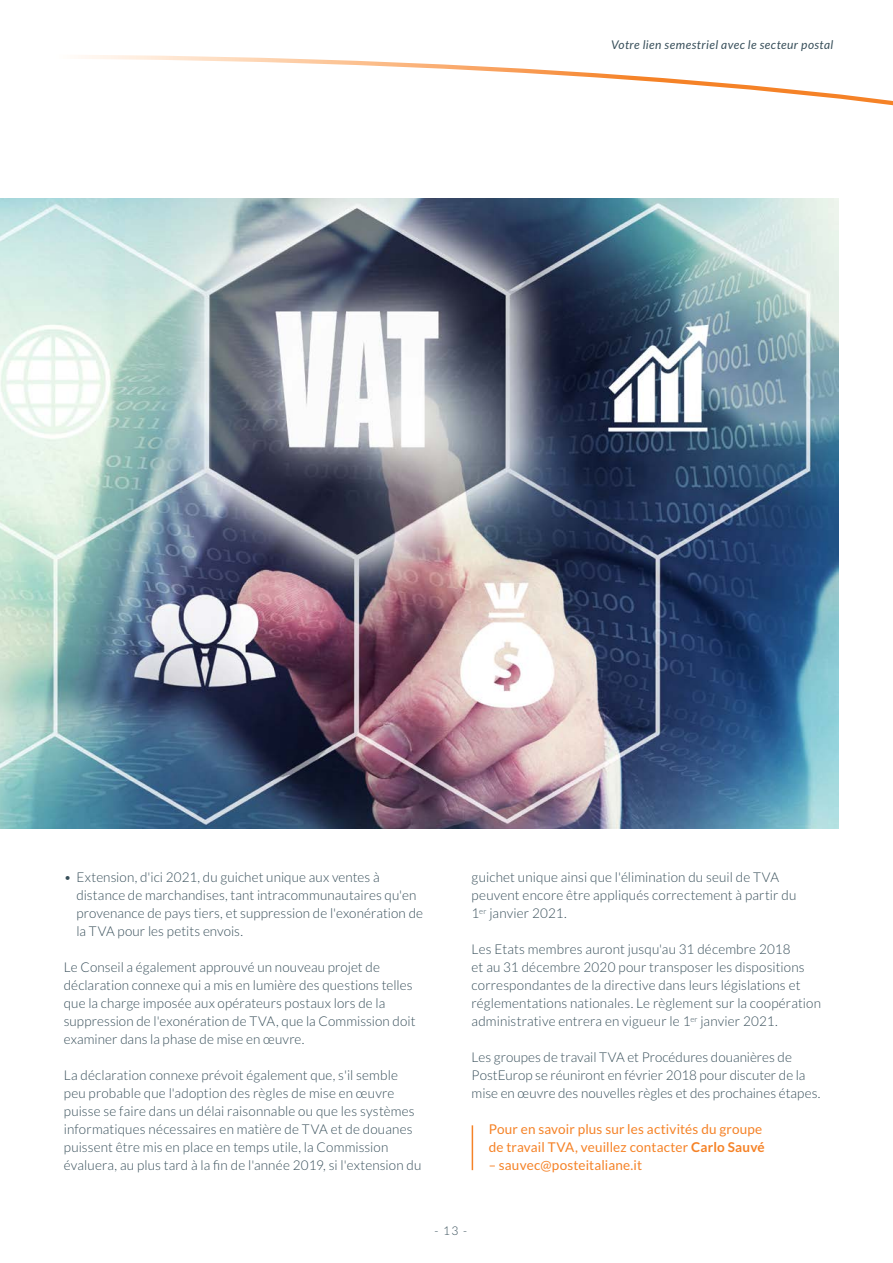
<style>
.page{position:relative;width:893px;height:1263px;background:#fff}
.page>*{position:absolute;margin:0;border:0;box-sizing:border-box;transform-origin:0 0}
.t1{font:300 13.5px/18px "Lato";letter-spacing:.01em;color:#384f5a}
.t2{font:13.5px/18px "Lato";letter-spacing:.01em;color:#f58227}
.t3{font:italic 12px "Lato";letter-spacing:.035em;color:#384f5a}
.t4{font:300 12px "Lato";color:#384f5a}
.s1{font-weight:700}
</style>
<div class="page">
<img style="left:0;top:198px;width:838px;height:630px">
<svg style="left:78px;top:55px;width:815px;height:51px"></svg>
<hr style="left:472px;top:1125px;width:1px;height:45px;background:#f58227">
<p class="t3" style="left:611px;top:38px;width:224px">Votre lien semestriel avec le secteur postal</p>
<p class="t1" style="left:77px;top:868px;width:348px;text-indent:-13px">• Extension, d'ici 2021, du guichet unique aux ventes à distance de marchandises, tant intracommunautaires qu'en provenance de pays tiers, et suppression de l'exonération de la TVA pour les petits envois.</p>
<p class="t1" style="left:64px;top:958px;width:353px">Le Conseil a également approuvé un nouveau projet de déclaration connexe qui a mis en lumière des questions telles que la charge imposée aux opérateurs postaux lors de la suppression de l'exonération de TVA, que la Commission doit examiner dans la phase de mise en œuvre.</p>
<p class="t1" style="left:64px;top:1066px;width:359px">La déclaration connexe prévoit également que, s'il semble peu probable que l'adoption des règles de mise en œuvre puisse se faire dans un délai raisonnable ou que les systèmes informatiques nécessaires en matière de TVA et de douanes puissent être mis en place en temps utile, la Commission évaluera, au plus tard à la fin de l'année 2019, si l'extension du</p>
<p class="t1" style="left:472px;top:868px;width:326px">guichet unique ainsi que l'élimination du seuil de TVA peuvent encore être appliqués correctement à partir du<br>1<sup>er</sup> janvier 2021.</p>
<p class="t1" style="left:472px;top:940px;width:351px">Les Etats membres auront jusqu'au 31 décembre 2018<br>et au 31 décembre 2020 pour transposer les dispositions correspondantes de la directive dans leurs législations et réglementations nationales. Le règlement sur la coopération administrative entrera en vigueur le 1<sup>er</sup> janvier 2021.</p>
<p class="t1" style="left:472px;top:1048px;width:350px">Les groupes de travail TVA et Procédures douanières de<br>PostEurop se réuniront en février 2018 pour discuter de la mise en œuvre des nouvelles règles et des prochaines étapes.</p>
<p class="t2" style="left:489px;top:1120px;width:278px">Pour en savoir plus sur les activités du groupe de travail TVA, veuillez contacter <span class="s1">Carlo Sauvé</span></p>
<p class="t2" style="left:489px;top:1156px;width:155px">– sauvec@posteitaliane.it</p>
<p class="t4" style="left:434px;top:1224px;width:34px">- 13 -</p>
</div>
